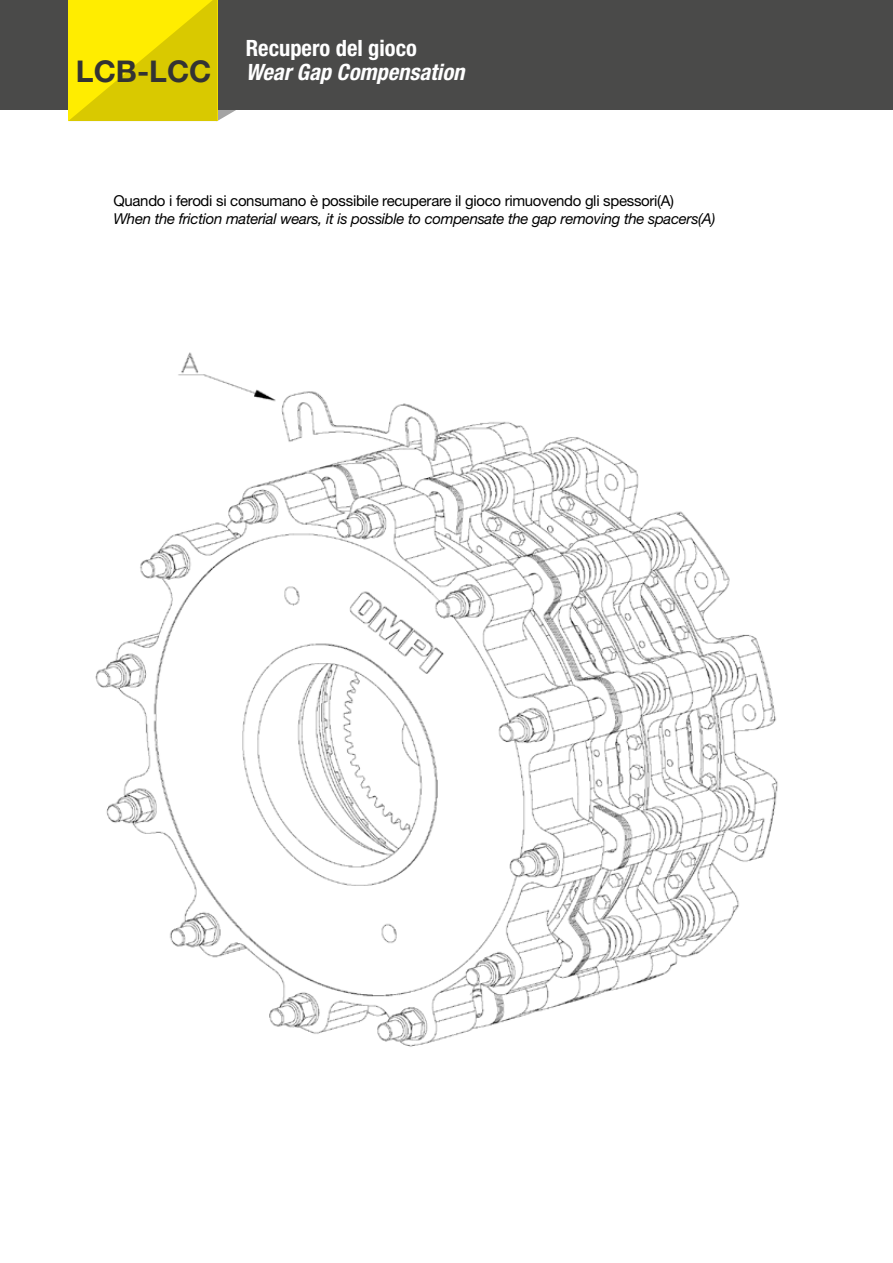
<style>
.page{position:relative;width:893px;height:1263px;background:#fff}
.page>*{position:absolute;margin:0;border:0;box-sizing:border-box;transform-origin:0 0}
.t1{font:700 30px "Helvetica Neue LT Std";color:#333}
.t2{font:italic 700 condensed 22.5px "Helvetica Neue LT Std";color:#fff}
.t3{font:700 condensed 22.5px "Helvetica Neue LT Std";color:#fff}
.t4{font:italic 15px "Helvetica Neue LT Std";letter-spacing:-.02em;color:#000}
.t5{font:15px "Helvetica Neue LT Std";letter-spacing:-.02em;color:#000}
</style>
<div class="page">
<div style="left:0;top:0;width:893px;height:109px;background:#4a4a49"></div>
<svg style="left:68px;top:0;width:178px;height:121px"></svg>
<img style="left:95px;top:352px;width:683px;height:695px">
<h1 class="t1" style="left:76px;top:53px;width:137px">LCB-LCC</h1>
<h2 class="t3" style="left:246px;top:35px;width:173px">Recupero del gioco</h2>
<h2 class="t2" style="left:246px;top:59px;width:220px">Wear Gap Compensation</h2>
<p class="t5" style="left:113px;top:192px;width:562px">Quando i ferodi si consumano è possibile recuperare il gioco rimuovendo gli spessori(A)</p>
<p class="t4" style="left:113px;top:210px;width:603px">When the friction material wears, it is possible to compensate the gap removing the spacers(A)</p>
</div>
